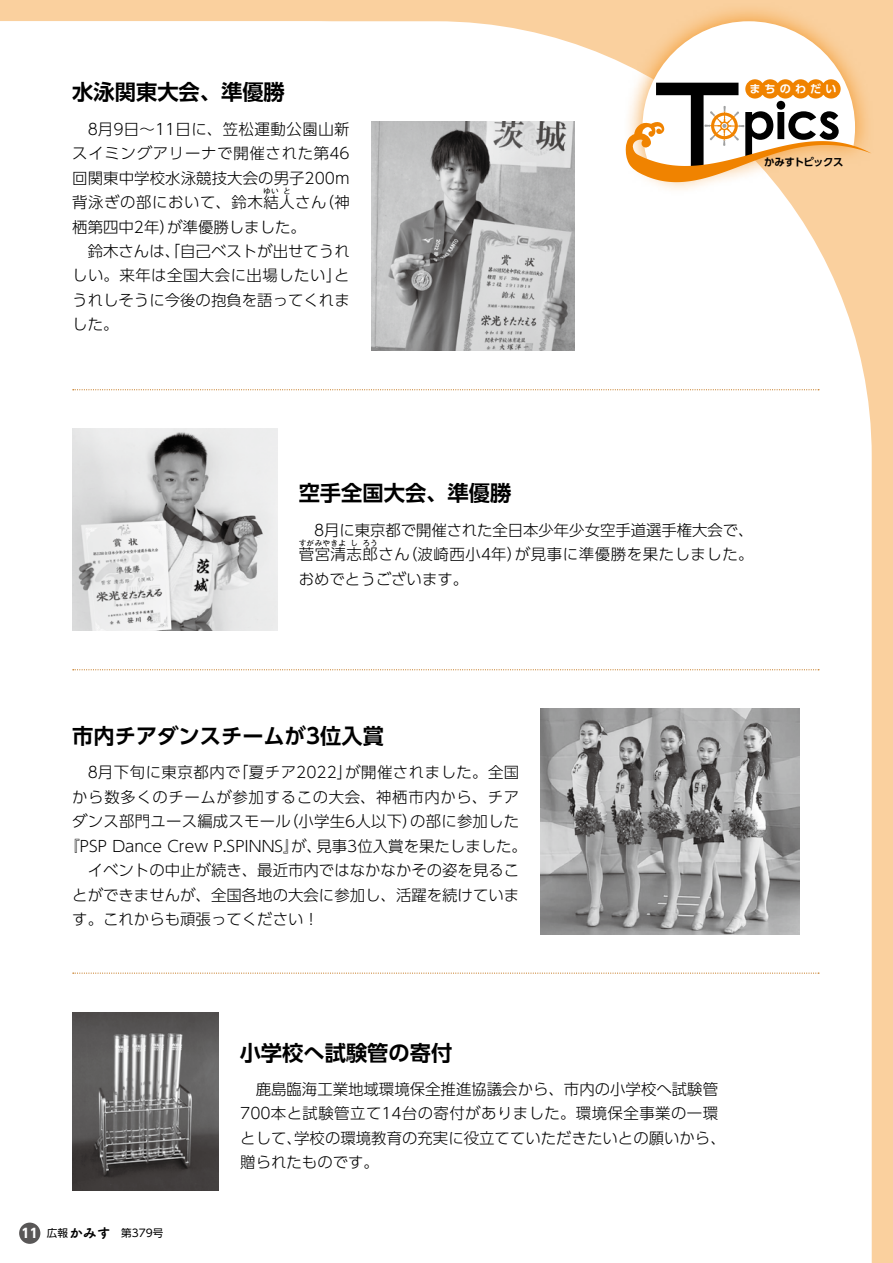
<style>
.page{position:relative;width:893px;height:1263px;background:#fad09e}
.page>*{position:absolute;margin:0;border:0;box-sizing:border-box;transform-origin:0 0}
.t1{font:700 21.3px "UD Shin Go Pro De";color:#000}
.t2{font:300 15.45px/24.5px "UD Shin Go Pro";color:#000}
.t3{font:300 15.45px "UD Shin Go Pro";letter-spacing:.035em;color:#000}
.t4{font:300 15.45px "UD Shin Go Pro";letter-spacing:.03em;color:#000}
.t5{font:300 15.45px "UD Shin Go Pro";letter-spacing:.04em;color:#000}
.t6{font:13.8px "Tsuku A Rd Gothic Std E";color:#000}
.t7{font:700 12.75px "UD Shin Go Pro";color:#fff}
.t8{font:700 11.1px "UD Shin Go Pr 6 De";letter-spacing:.37em;color:#fff}
.t9{font:10.65px "UD Shin Go Pro";color:#000}
.t10{font:700 10.35px "UD Shin Go Pr 6 De";letter-spacing:-.05em;color:#000}
.t11{font:300 7.65px "UD Shin Go Pro";color:#000}
.s1{font-family:"UD Shin Go Pr 6";font-size:10.65px}
</style>
<div class="page">
<svg style="left:744px;top:196px;width:128px;height:1067px;background:#fefbf8"></svg>
<div style="left:0;top:21px;width:744px;height:1242px;background:#fff"></div>
<div style="left:623px;top:2px;width:251px;height:194px;background:#f08300;opacity:.75"></div>
<svg style="left:625px;top:21px;width:247px;height:161px"></svg>
<svg style="left:73px;top:389px;width:746px;height:1px"></svg>
<svg style="left:73px;top:669px;width:746px;height:1px"></svg>
<svg style="left:73px;top:972px;width:746px;height:2px"></svg>
<img style="left:72px;top:1012px;width:146px;height:179px">
<img style="left:72px;top:429px;width:205px;height:202px">
<img style="left:541px;top:709px;width:258px;height:225px">
<img style="left:371px;top:121px;width:204px;height:230px">
<div style="left:19px;top:1222px;width:21px;height:22px;background:#595757;border-radius:50%"></div>
<h1 class="t1" style="left:72px;top:75px;width:214px">水泳関東大会、準優勝</h1>
<p class="t2" style="left:72px;top:116px;width:279px;text-align:justify">　8月9日～11日に、笠松運動公園山新スイミングアリーナで開催された第46回関東中学校水泳競技大会の男子200m背泳ぎの部において、鈴木結人さん</p>
<p class="t11" style="left:263px;top:185px;width:17px">ゆい</p>
<p class="t11" style="left:283px;top:185px;width:9px">と</p>
<p class="t2" style="left:319px;top:189px;width:32px">（神</p>
<p class="t2" style="left:167px;top:214px;width:140px">が準優勝しました。</p>
<p class="t2" style="left:72px;top:214px;width:279px">栖第四中2年）<br>　鈴木さんは、「自己ベストが出せてうれしい。来年は全国大会に出場したいと」うれしそうに今後の抱負を語ってくれました。</p>
<p class="t8" style="left:749px;top:80px;width:89px">まちのわだい</p>
<p class="t10" style="left:764px;top:154px;width:81px">かみすトピックス</p>
<h1 class="t1" style="left:299px;top:476px;width:214px">空手全国大会、準優勝</h1>
<p class="t2" style="left:299px;top:517px;width:456px">　8月に東京都で開催された全日本少年少女空手道選手権大会で、菅宮清志郎さん</p>
<p class="t11" style="left:299px;top:536px;width:49px">すがみやきよ</p>
<p class="t11" style="left:350px;top:536px;width:9px">し</p>
<p class="t11" style="left:363px;top:536px;width:17px">ろう</p>
<p class="t3" style="left:515px;top:542px;width:240px">が見事に準優勝を果たしました。</p>
<p class="t2" style="left:299px;top:541px;width:225px;text-indent:104px">（波崎西小4年）おめでとうございます。</p>
<h1 class="t1" style="left:72px;top:718px;width:313px">市内チアダンスチームが3位入賞</h1>
<p class="t3" style="left:345px;top:760px;width:176px">が開催されました。全国</p>
<p class="t2" style="left:233px;top:760px;width:121px">「夏チア2022」</p>
<p class="t3" style="left:72px;top:760px;width:170px">　8月下旬に東京都内で</p>
<p class="t5" style="left:72px;top:784px;width:448px">から数多くのチームが参加するこの大会、神栖市内から、チア</p>
<p class="t2" style="left:410px;top:809px;width:111px">の部に参加した</p>
<p class="t2" style="left:72px;top:809px;width:220px">ダンス部門ユース編成スモール</p>
<p class="t2" style="left:283px;top:809px;width:136px">（小学生6人以下）</p>
<p class="t2" style="left:72px;top:833px;width:448px;text-indent:-8px">『PSP Dance Crew P.SPINNS が』、<br>　イベントの中止が続き、最近市内ではなかなかその姿を見ることができませんが、全国各地の大会に参加し、活躍を続けています。これからも頑張ってください!</p>
<p class="t2" style="left:316px;top:833px;width:212px">見事3位入賞を果たしました。</p>
<p class="t7" style="left:21px;top:1223px;width:18px">11</p>
<p class="t6" style="left:47px;top:1222px;width:65px"><span class="s1">広報</span>かみす</p>
<p class="t9" style="left:121px;top:1224px;width:44px">第379号</p>
<h1 class="t1" style="left:240px;top:1035px;width:214px">小学校へ試験管の寄付</h1>
<p class="t2" style="left:240px;top:1076px;width:479px">　鹿島臨海工業地域環境保全推進協議会から、市内の小学校へ試験管</p>
<p class="t4" style="left:240px;top:1101px;width:479px">700本と試験管立て14台の寄付がありました。環境保全事業の一環</p>
<p class="t2" style="left:294px;top:1125px;width:433px">学校の環境教育の充実に役立てていただきたいとの願いから、</p>
<p class="t2" style="left:240px;top:1125px;width:140px">として、<br>贈られたものです。</p>
</div>
